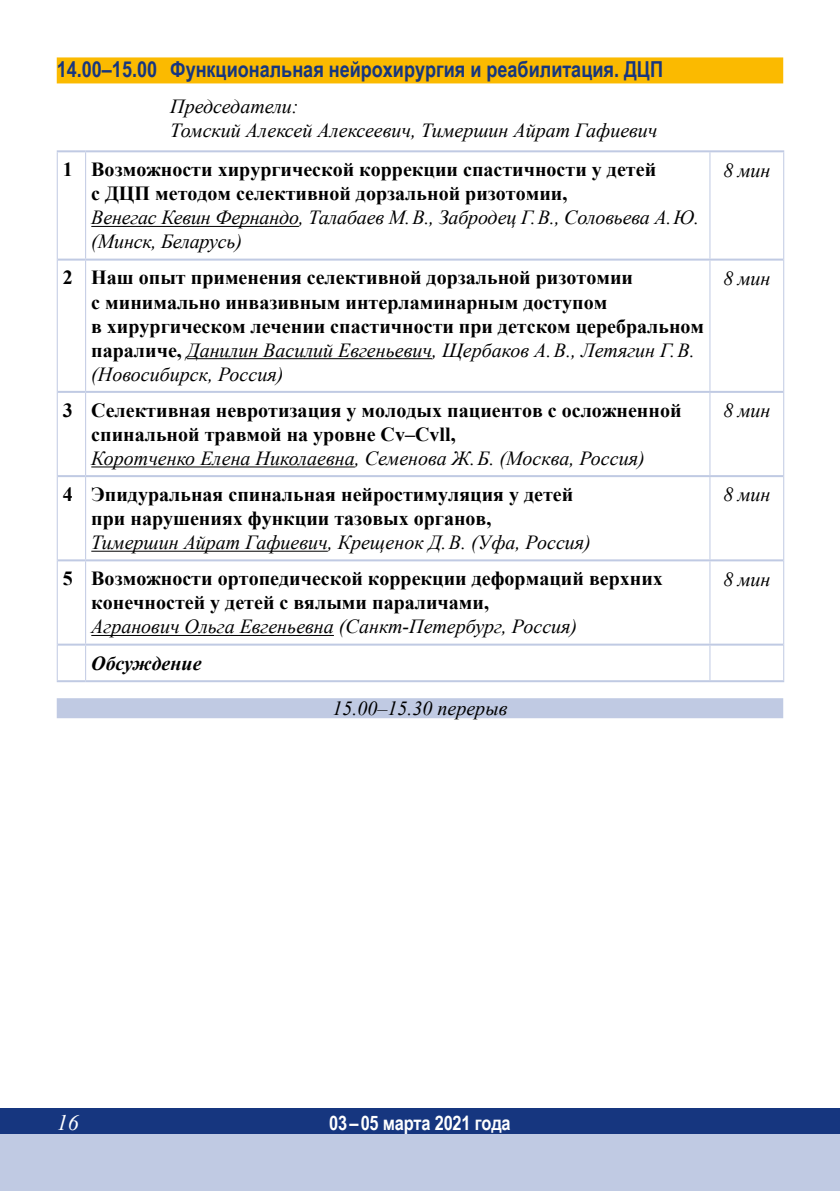
<style>
.page{position:relative;width:840px;height:1191px;background:#fff}
.page>*{position:absolute;margin:0;border:0;box-sizing:border-box;transform-origin:0 0}
.t1{font:700 22px "Arial Narrow";color:#16367f}
.t2{font:italic 22px "Times New Roman";color:#fff}
.t3{font:700 20px/24px "Times New Roman";color:#000}
.t4{font:italic 20px/24px "Times New Roman";color:#000}
.t5{font:700 20px "Arial Narrow";letter-spacing:-.01em;color:#fff}
.t6{font:italic 700 20px "Times New Roman";color:#000}
.s1{font-weight:400;font-style:italic}
</style>
<div class="page">
<div style="left:0;top:1108px;width:839px;height:26px;background:#16367f"></div>
<div style="left:0;top:1134px;width:839px;height:57px;background:#c0cae3"></div>
<div style="left:57px;top:57px;width:725px;height:26px;background:#fbba00"></div>
<div style="left:57px;top:698px;width:725px;height:20px;background:#c0cae3"></div>
<hr style="left:57px;top:152px;width:1px;height:108px;background:#c0cae3">
<hr style="left:85px;top:152px;width:1px;height:107px;background:#c0cae3">
<hr style="left:709px;top:152px;width:1px;height:107px;background:#c0cae3">
<hr style="left:782px;top:152px;width:1px;height:108px;background:#c0cae3">
<hr style="left:57px;top:260px;width:1px;height:132px;background:#c0cae3">
<hr style="left:85px;top:261px;width:1px;height:130px;background:#c0cae3">
<hr style="left:709px;top:261px;width:1px;height:130px;background:#c0cae3">
<hr style="left:782px;top:260px;width:1px;height:132px;background:#c0cae3">
<hr style="left:57px;top:392px;width:1px;height:84px;background:#c0cae3">
<hr style="left:85px;top:393px;width:1px;height:82px;background:#c0cae3">
<hr style="left:709px;top:393px;width:1px;height:82px;background:#c0cae3">
<hr style="left:782px;top:392px;width:1px;height:84px;background:#c0cae3">
<hr style="left:57px;top:476px;width:1px;height:84px;background:#c0cae3">
<hr style="left:85px;top:477px;width:1px;height:82px;background:#c0cae3">
<hr style="left:709px;top:477px;width:1px;height:82px;background:#c0cae3">
<hr style="left:782px;top:476px;width:1px;height:84px;background:#c0cae3">
<hr style="left:57px;top:560px;width:1px;height:84px;background:#c0cae3">
<hr style="left:85px;top:561px;width:1px;height:82px;background:#c0cae3">
<hr style="left:709px;top:561px;width:1px;height:82px;background:#c0cae3">
<hr style="left:782px;top:560px;width:1px;height:84px;background:#c0cae3">
<hr style="left:57px;top:644px;width:1px;height:36px;background:#c0cae3">
<hr style="left:85px;top:645px;width:1px;height:35px;background:#c0cae3">
<hr style="left:709px;top:645px;width:1px;height:35px;background:#c0cae3">
<hr style="left:782px;top:644px;width:1px;height:36px;background:#c0cae3">
<hr style="left:57px;top:150px;width:29px;height:2px;background:#c0cae3">
<hr style="left:86px;top:150px;width:623px;height:2px;background:#c0cae3">
<hr style="left:709px;top:150px;width:74px;height:2px;background:#c0cae3">
<hr style="left:58px;top:259px;width:28px;height:2px;background:#c0cae3">
<hr style="left:86px;top:259px;width:623px;height:2px;background:#c0cae3">
<hr style="left:709px;top:259px;width:73px;height:2px;background:#c0cae3">
<hr style="left:58px;top:391px;width:28px;height:2px;background:#c0cae3">
<hr style="left:86px;top:391px;width:623px;height:2px;background:#c0cae3">
<hr style="left:709px;top:391px;width:73px;height:2px;background:#c0cae3">
<hr style="left:58px;top:475px;width:28px;height:2px;background:#c0cae3">
<hr style="left:86px;top:475px;width:623px;height:2px;background:#c0cae3">
<hr style="left:709px;top:475px;width:73px;height:2px;background:#c0cae3">
<hr style="left:58px;top:559px;width:28px;height:2px;background:#c0cae3">
<hr style="left:86px;top:559px;width:623px;height:2px;background:#c0cae3">
<hr style="left:709px;top:559px;width:73px;height:2px;background:#c0cae3">
<hr style="left:58px;top:643px;width:28px;height:2px;background:#c0cae3">
<hr style="left:86px;top:643px;width:623px;height:2px;background:#c0cae3">
<hr style="left:709px;top:643px;width:73px;height:2px;background:#c0cae3">
<hr style="left:57px;top:680px;width:29px;height:2px;background:#c0cae3">
<hr style="left:86px;top:680px;width:623px;height:2px;background:#c0cae3">
<hr style="left:709px;top:680px;width:74px;height:2px;background:#c0cae3">
<hr style="left:91px;top:226px;width:208px;height:1px;background:#000">
<hr style="left:187px;top:358px;width:245px;height:1px;background:#000">
<hr style="left:91px;top:466px;width:263px;height:1px;background:#000">
<hr style="left:91px;top:551px;width:236px;height:1px;background:#000">
<hr style="left:91px;top:635px;width:243px;height:1px;background:#000">
<p class="t1" style="left:57px;top:53px;width:607px">14.00–15.00 Функциональная нейрохирургия и реабилитация. ДЦП</p>
<p class="t4" style="left:170px;top:93px;width:488px">Председатели:<br>Томский Алексей Алексеевич, Тимершин Айрат Гафиевич</p>
<p class="t3" style="left:91px;top:157px;width:566px;text-indent:-28px">1 Возможности хирургической коррекции спастичности у детей с ДЦП методом селективной дорзальной ризотомии,</p>
<p class="t4" style="left:91px;top:205px;width:609px">Венегас Кевин Фернандо, Талабаев М.В., Забродец Г.В., Соловьева А.Ю. (Минск, Беларусь)</p>
<p class="t4" style="left:723px;top:157px;width:48px">8 мин</p>
<p class="t3" style="left:91px;top:265px;width:614px;text-indent:-28px">2 Наш опыт применения селективной дорзальной ризотомии<br>с минимально инвазивным интерламинарным доступом<br>в хирургическом лечении спастичности при детском церебральном параличе, <span class="s1">Данилин Василий Евгеньевич, Щербаков А.В., Летягин Г.В. (Новосибирск, Россия)</span></p>
<p class="t4" style="left:723px;top:266px;width:48px">8 мин</p>
<p class="t3" style="left:91px;top:397px;width:591px;text-indent:-28px">3 Селективная невротизация у молодых пациентов с осложненной спинальной травмой на уровне Сv–Сvll,</p>
<p class="t4" style="left:91px;top:445px;width:554px">Коротченко Елена Николаевна, Семенова Ж.Б. (Москва, Россия)</p>
<p class="t4" style="left:723px;top:398px;width:48px">8 мин</p>
<p class="t3" style="left:91px;top:482px;width:483px;text-indent:-28px">4 Эпидуральная спинальная нейростимуляция у детей при нарушениях функции тазовых органов,</p>
<p class="t4" style="left:91px;top:530px;width:501px">Тимершин Айрат Гафиевич, Крещенок Д.В. (Уфа, Россия)</p>
<p class="t3" style="left:91px;top:566px;width:573px;text-indent:-28px">5 Возможности ортопедической коррекции деформаций верхних конечностей у детей с вялыми параличами,</p>
<p class="t4" style="left:91px;top:614px;width:487px">Агранович Ольга Евгеньевна (Санкт-Петербург, Россия)</p>
<p class="t6" style="left:91px;top:649px;width:112px">Обсуждение</p>
<p class="t4" style="left:332px;top:696px;width:176px">15.00–15.30 перерыв</p>
<p class="t4" style="left:723px;top:482px;width:48px">8 мин</p>
<p class="t4" style="left:723px;top:566px;width:48px">8 мин</p>
<p class="t2" style="left:57px;top:1107px;width:23px">16</p>
<p class="t5" style="left:329px;top:1107px;width:183px">03 – 05 марта 2021 года</p>
</div>
